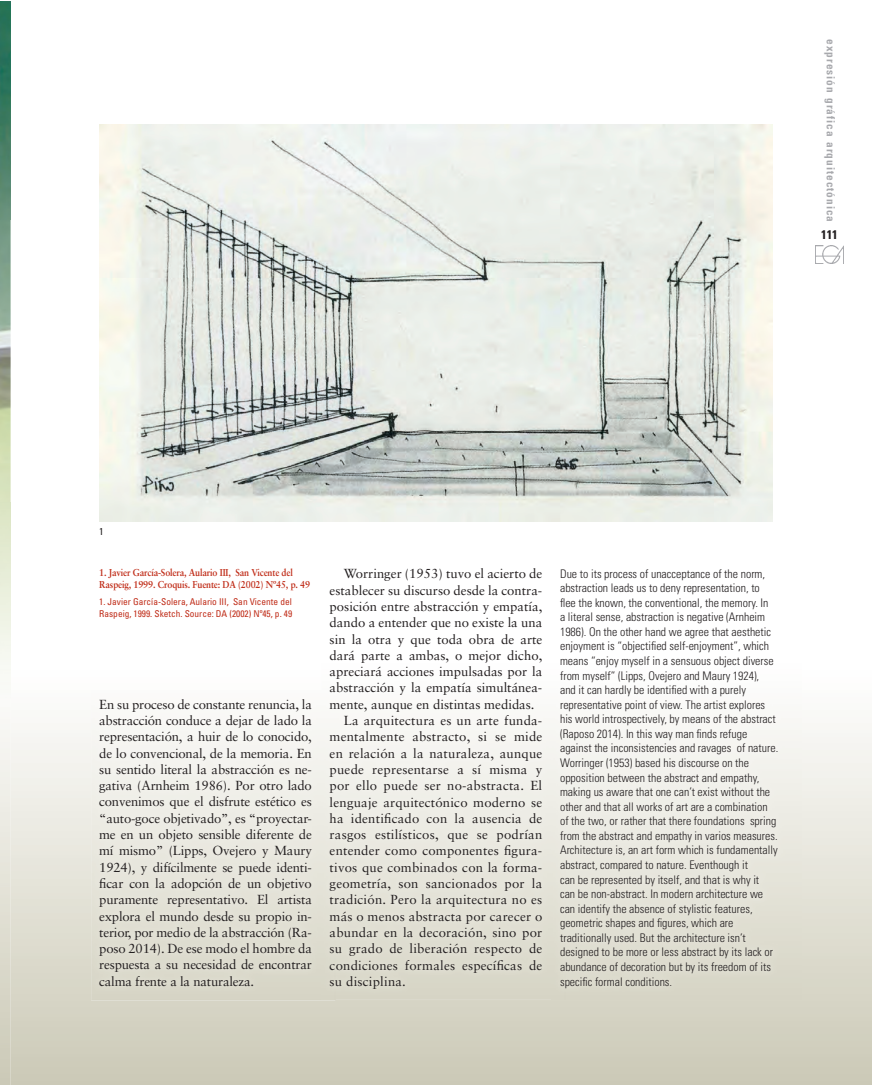
<style>
.page{position:relative;width:872px;height:1085px;background:#fff}
.page>*{position:absolute;margin:0;border:0;box-sizing:border-box;transform-origin:0 0}
.t1{font:13.12px/16.2px "Sabon";letter-spacing:.015em;color:#231f20;text-align:justify}
.t2{font:700 condensed 12.5px "Univers";color:#231f20}
.t3{font:300 condensed 11.88px/14.5px "Univers";color:#231f20}
.t4{font:700 condensed 11.25px "Univers";letter-spacing:.09em;color:#a8a9ad}
.t5{font:700 10px/11.9px "Sabon";letter-spacing:-.015em;color:#c02d19;scale:.9 1}
.t6{font:condensed 10px "Univers";color:#231f20}
.t7{font:condensed 9.38px/11.9px "Univers";color:#c02d19}
</style>
<div class="page">
<svg style="left:11px;top:718px;width:861px;height:366px;background:#d9d7c9"></svg>
<img style="left:0;top:220px;width:11px;height:864px">
<img style="left:0;top:502px;width:11px;height:196px">
<img style="left:0;top:2px;width:11px;height:218px">
<img style="left:815px;top:246px;width:28px;height:17px">
<img style="left:91px;top:718px;width:244px;height:282px">
<img style="left:335px;top:718px;width:466px;height:281px">
<img style="left:321px;top:718px;width:14px;height:281px">
<img style="left:552px;top:718px;width:13px;height:281px">
<img style="left:99px;top:124px;width:673px;height:397px">
<p class="t4" style="left:837px;top:39px;width:184px;rotate:90deg">expresión gráfica arquitectónica</p>
<p class="t2" style="left:821px;top:226px;width:18px">111</p>
<p class="t6" style="left:99px;top:525px;width:6px">1</p>
<p class="t5" style="left:99px;top:566px;width:236px">1. Javier García-Solera, Aulario III, San Vicente del<br>Raspeig, 1999. Croquis. Fuente: DA (2002) Nº45, p. 49</p>
<p class="t7" style="left:99px;top:595px;width:194px">1. Javier García-Solera, Aulario III, San Vicente del<br>Raspeig, 1999. Sketch. Source: DA (2002) Nº45, p. 49</p>
<p class="t1" style="left:99px;top:695px;width:214px">En su proceso de constante renuncia, la abstracción conduce a dejar de lado la representación, a huir de lo conocido, de lo convencional, de la memoria. En su sentido literal la abstracción es ne&shy;gativa (Arnheim 1986). Por otro lado convenimos que el disfrute estético es “auto-goce objetivado”, es “proyectar&shy;me en un objeto sensible diferente de mí mismo” (Lipps, Ovejero y Maury 1924), y difícilmente se puede identi&shy;ficar con la adopción de un objetivo puramente representativo. El artista explora el mundo desde su propio in&shy;terior, por medio de la abstracción (Ra&shy;poso 2014). De ese modo el hombre da respuesta a su necesidad de encontrar calma frente a la naturaleza.</p>
<p class="t1" style="left:344px;top:565px;width:200px">Worringer (1953) tuvo el acierto de</p>
<p class="t1" style="left:330px;top:581px;width:214px">establecer su discurso desde la contra-</p>
<p class="t1" style="left:330px;top:598px;width:214px">posición entre abstracción y empatía,</p>
<p class="t1" style="left:330px;top:614px;width:214px">dando a entender que no existe la una</p>
<p class="t1" style="left:330px;top:630px;width:214px">sin la otra y que toda obra de arte</p>
<p class="t1" style="left:330px;top:647px;width:214px">dará parte a ambas, o mejor dicho,</p>
<p class="t1" style="left:330px;top:663px;width:214px">apreciará acciones impulsadas por la</p>
<p class="t1" style="left:330px;top:679px;width:214px">abstracción y la empatía simultánea-</p>
<p class="t1" style="left:330px;top:695px;width:206px">mente, aunque en distintas medidas.</p>
<p class="t1" style="left:344px;top:712px;width:200px">La arquitectura es un arte funda-</p>
<p class="t1" style="left:330px;top:728px;width:214px">mentalmente abstracto, si se mide</p>
<p class="t1" style="left:330px;top:744px;width:214px">en relación a la naturaleza, aunque</p>
<p class="t1" style="left:330px;top:761px;width:214px">puede representarse a sí misma y</p>
<p class="t1" style="left:330px;top:777px;width:214px">por ello puede ser no-abstracta. El</p>
<p class="t1" style="left:330px;top:793px;width:214px">lenguaje arquitectónico moderno se</p>
<p class="t1" style="left:330px;top:809px;width:214px">ha identificado con la ausencia de</p>
<p class="t1" style="left:330px;top:826px;width:214px">rasgos estilísticos, que se podrían</p>
<p class="t1" style="left:330px;top:842px;width:214px">entender como componentes figura-</p>
<p class="t1" style="left:330px;top:858px;width:214px">tivos que combinados con la forma-</p>
<p class="t1" style="left:330px;top:875px;width:214px">geometría, son sancionados por la</p>
<p class="t1" style="left:330px;top:891px;width:214px">tradición. Pero la arquitectura no es</p>
<p class="t1" style="left:330px;top:907px;width:214px">más o menos abstracta por carecer o</p>
<p class="t1" style="left:330px;top:923px;width:214px">abundar en la decoración, sino por</p>
<p class="t1" style="left:330px;top:940px;width:214px">su grado de liberación respecto de</p>
<p class="t1" style="left:330px;top:956px;width:214px">condiciones formales específicas de</p>
<p class="t1" style="left:330px;top:972px;width:78px">su disciplina.</p>
<p class="t3" style="left:560px;top:566px;width:220px">Due to its process of unacceptance of the norm, abstraction leads us to deny representation, to flee the known, the conventional, the memory. In<br>a literal sense, abstraction is negative (Arnheim 1986). On the other hand we agree that aesthetic enjoyment is “objectified self-enjoyment”, which means “enjoy myself in a sensuous object diverse from myself” (Lipps, Ovejero and Maury 1924),<br>and it can hardly be identified with a purely representative point of view. The artist explores his world introspectively, by means of the abstract (Raposo 2014). In this way man finds refuge against the inconsistencies and ravages of nature.<br>Worringer (1953) based his discourse on the opposition between the abstract and empathy, making us aware that one can’t exist without the other and that all works of art are a combination of the two, or rather that there foundations spring from the abstract and empathy in varios measures.<br>Architecture is, an art form which is fundamentally abstract, compared to nature. Eventhough it<br>can be represented by itself, and that is why it<br>can be non-abstract. In modern architecture we can identify the absence of stylistic features, geometric shapes and figures, which are traditionally used. But the architecture isn’t designed to be more or less abstract by its lack or abundance of decoration but by its freedom of its specific formal conditions.</p>
</div>
